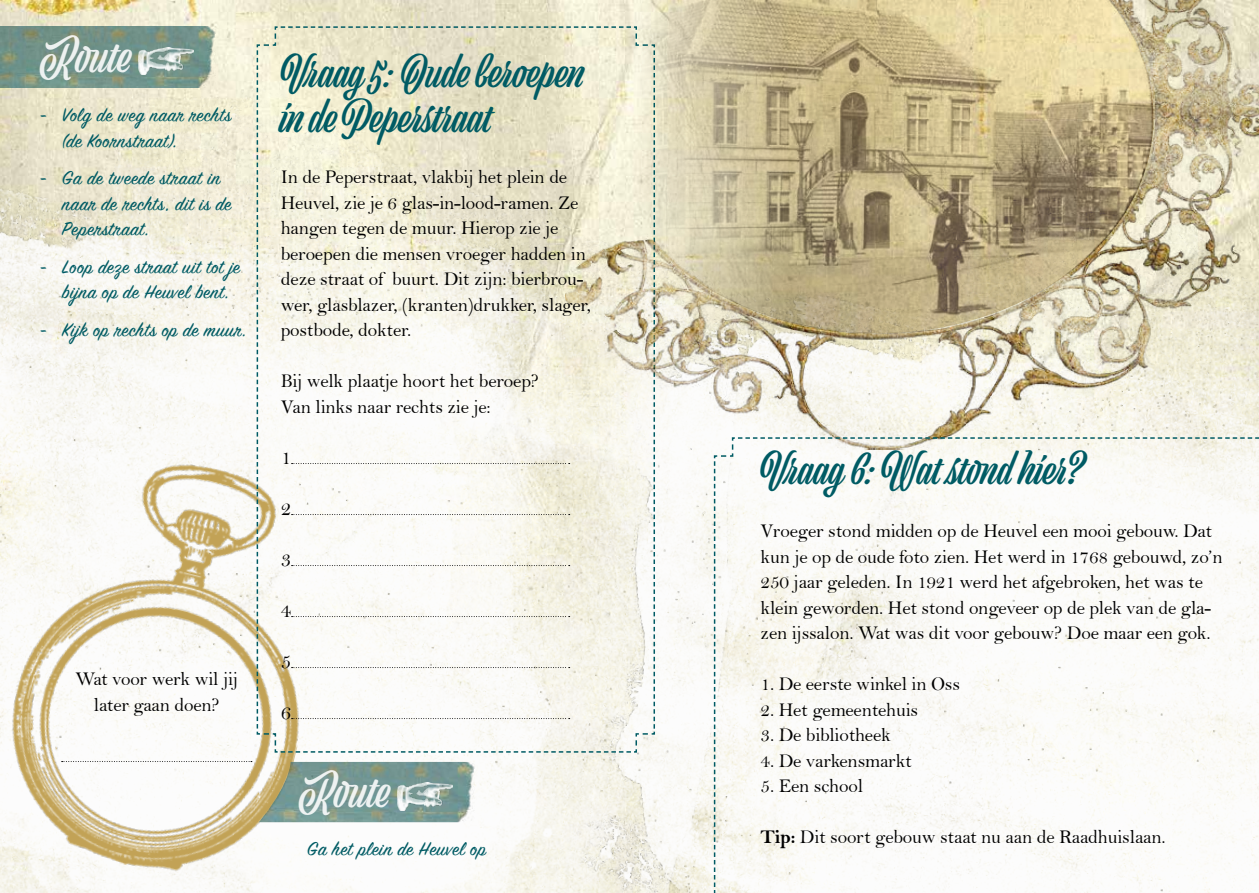
<style>
.page{position:relative;width:1259px;height:893px;background:#fff}
.page>*{position:absolute;margin:0;border:0;box-sizing:border-box;transform-origin:0 0}
.t1{font:44.25px "Viktor Script";color:#fff}
.t2{font:40.5px/45px "Viktor Script";color:#005b64}
.t3{font:21px/25.5px "Sign Painter House Script";letter-spacing:.025em;color:#005b64}
.t4{font:21px "Bell";color:#000}
.t5{font:19.5px/25.5px "Bell";letter-spacing:-.01em;color:#000}
.s1{font-family:"Bell MT Bold"}
</style>
<div class="page">
<img style="left:0;top:0;width:566px;height:57px">
<img style="left:0;top:57px;width:568px;height:836px">
<img style="left:568px;top:449px;width:145px;height:444px">
<img style="left:0;top:434px;width:360px;height:459px">
<img style="left:0;top:27px;width:216px;height:60px">
<img style="left:259px;top:762px;width:216px;height:60px">
<img style="left:139px;top:48px;width:55px;height:27px">
<img style="left:397px;top:783px;width:56px;height:27px">
<svg style="left:62px;top:761px;width:190px;height:1px"></svg>
<img style="left:566px;top:0;width:693px;height:449px">
<img style="left:600px;top:0;width:553px;height:333px">
<svg style="left:257px;top:26px;width:398px;height:727px"></svg>
<svg style="left:713px;top:436px;width:546px;height:457px"></svg>
<h1 class="t1" style="left:40px;top:31px;width:92px">Route</h1>
<p class="t3" style="left:62px;top:104px;width:170px;text-indent:-22px">- Volg de weg naar rechts (de Koornstraat).</p>
<p class="t3" style="left:62px;top:167px;width:171px;text-indent:-22px">- Ga de tweede straat in naar de rechts, dit is de<br>Peperstraat.</p>
<p class="t3" style="left:40px;top:256px;width:202px;text-align:center">- Loop deze straat uit tot je bijna op de Heuvel bent.</p>
<p class="t3" style="left:40px;top:319px;width:208px">- Kijk op rechts op de muur.</p>
<p class="t5" style="left:76px;top:666px;width:164px;text-align:center">Wat voor werk wil jij later gaan doen?</p>
<h2 class="t2" style="left:281px;top:51px;width:306px">Vraag 5: Oude beroepen in de Peperstraat</h2>
<p class="t5" style="left:281px;top:164px;width:312px">In de Peperstraat, vlakbij het plein de Heuvel, zie je 6 glas-in-lood-ramen. Ze hangen tegen de muur. Hierop zie je beroepen die mensen vroeger hadden in deze straat of buurt. Dit zijn: bierbrou&shy;wer, glasblazer, (kranten)drukker, slager, postbode, dokter.</p>
<p class="t5" style="left:281px;top:368px;width:260px">Bij welk plaatje hoort het beroep?<br>Van links naar rechts zie je:</p>
<p class="t4" style="left:281px;top:445px;width:12px">1</p>
<p class="t4" style="left:281px;top:496px;width:12px">2</p>
<p class="t4" style="left:281px;top:547px;width:12px">3</p>
<p class="t4" style="left:281px;top:598px;width:12px">4</p>
<p class="t4" style="left:281px;top:649px;width:12px">5</p>
<p class="t4" style="left:281px;top:700px;width:12px">6</p>
<h1 class="t1" style="left:299px;top:766px;width:92px">Route</h1>
<p class="t3" style="left:307px;top:837px;width:180px">Ga het plein de Heuvel op</p>
<h2 class="t2" style="left:760px;top:447px;width:327px">Vraag 6: Wat stond hier?</h2>
<p class="t5" style="left:760px;top:518px;width:463px">Vroeger stond midden op de Heuvel een mooi gebouw. Dat kun je op de oude foto zien. Het werd in 1768 gebouwd, zo’n 250 jaar geleden. In 1921 werd het afgebroken, het was te klein geworden. Het stond ongeveer op de plek van de gla&shy;zen ijssalon. Wat was dit voor gebouw? Doe maar een gok.</p>
<p class="t5" style="left:760px;top:671px;width:201px">1. De eerste winkel in Oss</p>
<p class="t5" style="left:760px;top:697px;width:159px">2. Het gemeentehuis</p>
<p class="t5" style="left:760px;top:722px;width:132px">3. De bibliotheek</p>
<p class="t5" style="left:760px;top:748px;width:153px">4. De varkensmarkt</p>
<p class="t5" style="left:760px;top:773px;width:104px">5. Een school</p>
<p class="t5" style="left:760px;top:824px;width:407px"><span class="s1">Tip:</span> Dit soort gebouw staat nu aan de Raadhuislaan.</p>
</div>
